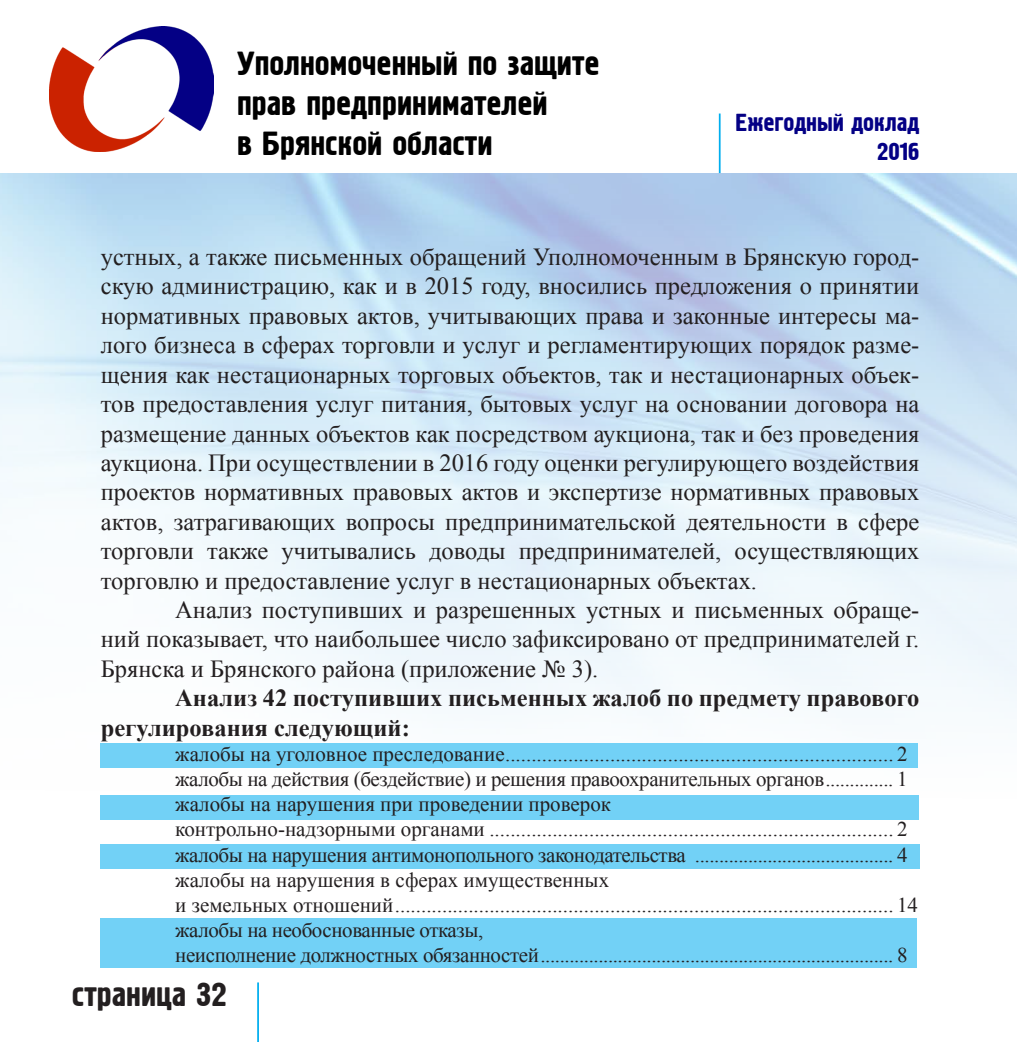
<style>
.page{position:relative;width:1017px;height:1042px;background:#fff}
.page>*{position:absolute;margin:0;border:0;box-sizing:border-box;transform-origin:0 0}
.t1{font:33.25px/39.9px "Hermes";color:#000}
.t2{font:33.25px "Hermes";color:#231f20}
.t3{font:24.5px/29.4px "Times New Roman";color:#231f20;text-align:justify}
.t4{font:700 24.5px/29.4px "Times New Roman";color:#231f20}
.t5{font:24.5px/29.4px "Hermes";color:#040085;text-align:right}
.t6{font:21px "Times New Roman";color:#231f20}
.t7{font:21px "Times New Roman";letter-spacing:-.02em;color:#231f20}
</style>
<div class="page">
<hr style="left:719px;top:113px;width:2px;height:60px;background:#00aeef">
<hr style="left:257px;top:982px;width:2px;height:60px;background:#00aeef">
<img style="left:49px;top:26px;width:164px;height:125px">
<div style="left:100px;top:918px;width:817px;height:49px;background:#72d1f6"></div>
<div style="left:100px;top:844px;width:819px;height:25px;background:#72d1f6"></div>
<div style="left:100px;top:795px;width:819px;height:25px;background:#72d1f6"></div>
<div style="left:100px;top:743px;width:818px;height:25px;background:#72d1f6"></div>
<h1 class="t1" style="left:237px;top:44px;width:364px">Уполномоченный по защите прав предпринимателей<br>в Брянской области</h1>
<p class="t5" style="left:735px;top:108px;width:185px">Ежегодный доклад<br>2016</p>
<p class="t3" style="left:101px;top:242px;width:820px">устных, а также письменных обращений Уполномоченным в Брянскую город&shy;скую администрацию, как и в 2015 году, вносились предложения о принятии нормативных правовых актов, учитывающих права и законные интересы ма&shy;лого бизнеса в сферах торговли и услуг и регламентирующих порядок разме&shy;щения как нестационарных торговых объектов, так и нестационарных объек&shy;тов предоставления услуг питания, бытовых услуг на основании договора на размещение данных объектов как посредством аукциона, так и без проведения аукциона. При осуществлении в 2016 году оценки регулирующего воздействия проектов нормативных правовых актов и экспертизе нормативных правовых актов, затрагивающих вопросы предпринимательской деятельности в сфере торговли также учитывались доводы предпринимателей, осуществляющих торговлю и предоставление услуг в нестационарных объектах.</p>
<p class="t3" style="left:101px;top:595px;width:820px;text-indent:74px">Анализ поступивших и разрешенных устных и письменных обраще&shy;ний показывает, что наибольшее число зафиксировано от предпринимателей г.<br>Брянска и Брянского района (приложение № 3).</p>
<p class="t4" style="left:101px;top:683px;width:820px;text-indent:74px">Анализ 42 поступивших письменных жалоб по предмету правового регулирования следующий:</p>
<p class="t6" style="left:175px;top:739px;width:734px">жалобы на уголовное преследование.......................................................................... 2</p>
<p class="t7" style="left:175px;top:765px;width:734px">жалобы на действия (бездействие) и решения правоохранительных органов.............. 1</p>
<p class="t6" style="left:175px;top:790px;width:437px">жалобы на нарушения при проведении проверок</p>
<p class="t6" style="left:175px;top:815px;width:734px">контрольно-надзорными органами ............................................................................. 2</p>
<p class="t7" style="left:175px;top:840px;width:734px">жалобы на нарушения антимонопольного законодательства ......................................... 4</p>
<p class="t6" style="left:175px;top:865px;width:435px">жалобы на нарушения в сферах имущественных</p>
<p class="t6" style="left:175px;top:891px;width:744px">и земельных отношений............................................................................................... 14</p>
<p class="t7" style="left:175px;top:916px;width:310px">жалобы на необоснованные отказы,</p>
<p class="t7" style="left:175px;top:941px;width:734px">неисполнение должностных обязанностей......................................................................... 8</p>
<h1 class="t2" style="left:72px;top:976px;width:156px">страница 32</h1>
</div>
